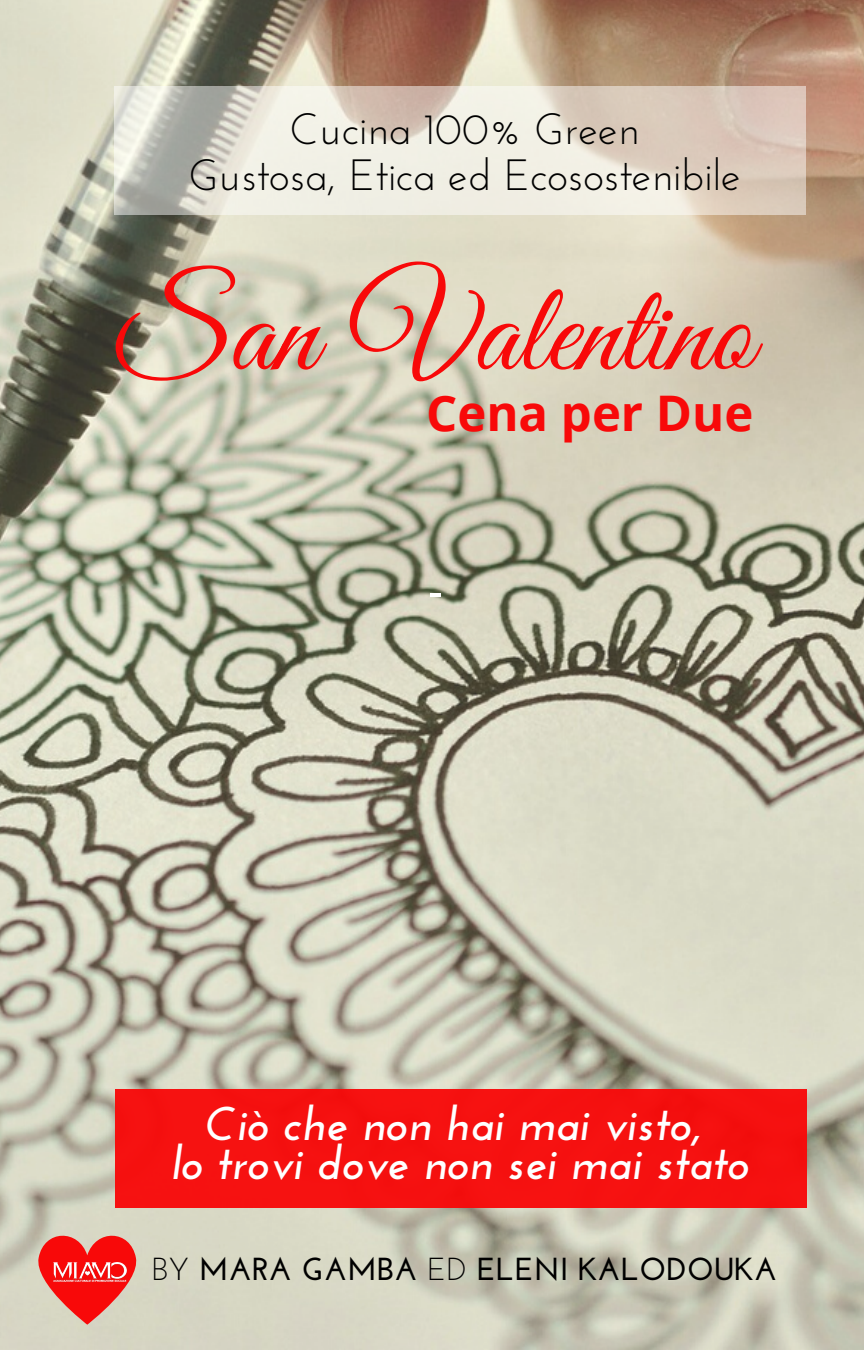
<style>
.page{position:relative;width:864px;height:1350px;background:#fff}
.page>*{position:absolute;margin:0;border:0;box-sizing:border-box;transform-origin:0 0}
.t1{font:127.35px "Great Vibes";color:#f80909}
.t2{font:700 49.05px "Open Sans";color:#f80909}
.t3{font:italic 700 47.25px/38.5px "Josefin Sans";color:#fff;text-align:center}
.t4{font:43.65px/45.7px "Josefin Sans";color:#000;text-align:center}
.t5{font:700 31.72px "Josefin Sans";color:#000}
.s1{font-weight:400}
</style>
<div class="page">
<img style="left:0;top:0;width:864px;height:1350px">
<hr style="left:430px;top:593px;width:10px;height:4px;background:#fff">
<div style="left:115px;top:1089px;width:691px;height:118px;background:#f61110"></div>
<svg style="left:115px;top:86px;width:691px;height:129px;background:#e0dace"></svg>
<svg style="left:38px;top:1235px;width:98px;height:90px;background:#ea5c54"></svg>
<img style="left:54px;top:1262px;width:72px;height:20px">
<p class="t4" style="left:188px;top:111px;width:554px">Cucina 100% Green<br>Gustosa, Etica ed Ecosostenibile</p>
<h1 class="t1" style="left:116px;top:261px;width:639px">San Valentino</h1>
<p class="t2" style="left:426px;top:378px;width:329px">Cena per Due</p>
<p class="t3" style="left:171px;top:1109px;width:580px">Ciò che non hai mai visto,<br>lo trovi dove non sei mai stato</p>
<p class="t5" style="left:152px;top:1256px;width:627px"><span class="s1">BY</span> MARA GAMBA <span class="s1">ED</span> ELENI KALODOUKA</p>
</div>
